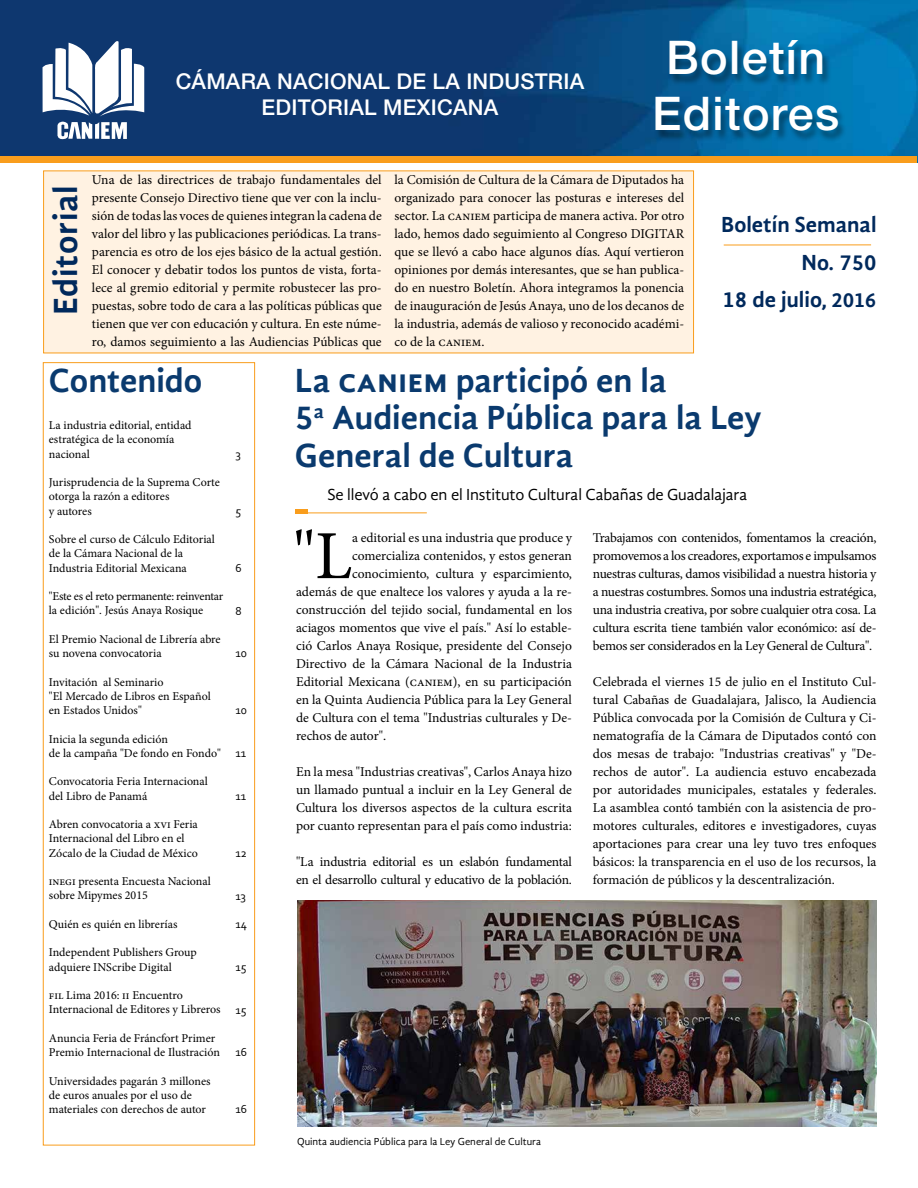
<style>
.page{position:relative;width:918px;height:1188px;background:#fff}
.page>*{position:absolute;margin:0;border:0;box-sizing:border-box;transform-origin:0 0}
.t1{font:68.85px "Minion Pro";color:#000}
.t2{font:500 46.5px/55.8px "Helvetica Neue LT Std";letter-spacing:.03em;color:#fff;text-align:center}
.t3{font:700 34.5px/37.5px "Gandhi Sans";color:#0a3a6e}
.t4{font:700 34.5px "Gandhi Sans";letter-spacing:.02em;color:#00295c}
.t5{font:700 22.5px/37.5px "Gandhi Sans";color:#00295c;text-align:right}
.t6{font:500 21.75px/25.8px "Helvetica Neue LT Std";letter-spacing:.01em;color:#fff;text-align:center}
.t7{font:16.5px "Gandhi Sans";letter-spacing:-.01em;color:#000}
.t8{font:13.5px/18px "Minion Pro";letter-spacing:-.005em;color:#000;text-align:justify}
.t9{font:12px/14.2px "Minion Pro";letter-spacing:-.005em;color:#000}
.t10{font:12px "Corbel";color:#000}
.t11{font:10.5px "Gandhi Sans";color:#000}
.s1{font-size:21px}
</style>
<div class="page">
<div style="left:43px;top:171px;width:651px;height:182px;background:#fff2e2"></div>
<div style="left:43px;top:362px;width:212px;height:783px;border:1px solid #f99d1c"></div>
<hr style="left:724px;top:245px;width:147px;height:1px;background:#f99d1c">
<img style="left:0;top:0;width:918px;height:162px">
<svg style="left:57px;top:122px;width:70px;height:17px"></svg>
<svg style="left:43px;top:40px;width:101px;height:76px"></svg>
<div style="left:0;top:156px;width:917px;height:7px;background:#f99d1c"></div>
<div style="left:654px;top:42px;width:193px;height:100px;background:#000;opacity:.41"></div>
<hr style="left:295px;top:512px;width:132px;height:1px;background:#f99d1c">
<hr style="left:295px;top:509px;width:12px;height:4px;background:#f99d1c">
<img style="left:297px;top:901px;width:580px;height:226px">
<h3 class="t6" style="left:176px;top:68px;width:410px">CÁMARA NACIONAL DE LA INDUSTRIA<br>EDITORIAL MEXICANA</h3>
<h2 class="t2" style="left:652px;top:29px;width:189px">Boletín<br>Editores</h2>
<h3 class="t4" style="left:46px;top:315px;width:131px;rotate:-90deg">Editorial</h3>
<p class="t8" style="left:92px;top:171px;width:291px">Una de las directrices de trabajo fundamentales del presente Consejo Directivo tiene que ver con la inclu&shy;sión de todas las voces de quienes integran la cadena de valor del libro y las publicaciones periódicas. La trans&shy;parencia es otro de los ejes básico de la actual gestión.<br>El conocer y debatir todos los puntos de vista, forta&shy;lece al gremio editorial y permite robustecer las pro&shy;puestas, sobre todo de cara a las políticas públicas que tienen que ver con educación y cultura. En este núme&shy;ro, damos seguimiento a las Audiencias Públicas que</p>
<p class="t8" style="left:394px;top:171px;width:291px">la Comisión de Cultura de la Cámara de Diputados ha organizado para conocer las posturas e intereses del sector. La caniem participa de manera activa. Por otro lado, hemos dado seguimiento al Congreso DIGITAR que se llevó a cabo hace algunos días. Aquí vertieron opiniones por demás interesantes, que se han publica&shy;do en nuestro Boletín. Ahora integramos la ponencia de inauguración de Jesús Anaya, uno de los decanos de la industria, además de valioso y reconocido académi&shy;co de la caniem.</p>
<h3 class="t5" style="left:721px;top:206px;width:157px">Boletín Semanal<br>No. 750<br>18 de julio, <span class="s1">2016</span></h3>
<h3 class="t3" style="left:49px;top:362px;width:155px">Contenido</h3>
<p class="t9" style="left:49px;top:418px;width:144px">La industria editorial, entidad estratégica de la economía nacional</p>
<p class="t9" style="left:49px;top:475px;width:173px">Jurisprudencia de la Suprema Corte otorga la razón a editores<br>y autores</p>
<p class="t9" style="left:49px;top:532px;width:168px">Sobre el curso de Cálculo Editorial de la Cámara Nacional de la<br>Industria Editorial Mexicana</p>
<p class="t9" style="left:49px;top:589px;width:176px">"Este es el reto permanente: reinventar la edición". Jesús Anaya Rosique</p>
<p class="t9" style="left:49px;top:632px;width:173px">El Premio Nacional de Librería abre su novena convocatoria</p>
<p class="t9" style="left:49px;top:675px;width:163px">Invitación al Seminario<br>"El Mercado de Libros en Español en Estados Unidos"</p>
<p class="t9" style="left:49px;top:732px;width:174px">Inicia la segunda edición<br>de la campaña "De fondo en Fondo"</p>
<p class="t9" style="left:49px;top:774px;width:160px">Convocatoria Feria Internacional del Libro de Panamá</p>
<p class="t9" style="left:49px;top:817px;width:151px">Abren convocatoria a xvi Feria<br>Internacional del Libro en el<br>Zócalo de la Ciudad de México</p>
<p class="t9" style="left:49px;top:874px;width:163px">inegi presenta Encuesta Nacional sobre Mipymes 2015</p>
<p class="t9" style="left:49px;top:917px;width:130px">Quién es quién en librerías</p>
<p class="t9" style="left:49px;top:945px;width:149px">Independent Publishers Group adquiere INScribe Digital</p>
<p class="t9" style="left:49px;top:988px;width:173px">fil Lima 2016: ii Encuentro<br>Internacional de Editores y Libreros</p>
<p class="t9" style="left:49px;top:1031px;width:173px">Anuncia Feria de Fráncfort Primer<br>Premio Internacional de Ilustración</p>
<p class="t9" style="left:49px;top:1074px;width:163px">Universidades pagarán 3 millones de euros anuales por el uso de materiales con derechos de autor</p>
<p class="t10" style="left:235px;top:446px;width:7px">3</p>
<p class="t10" style="left:235px;top:503px;width:7px">5</p>
<p class="t10" style="left:235px;top:560px;width:8px">6</p>
<p class="t10" style="left:235px;top:603px;width:8px">8</p>
<p class="t10" style="left:235px;top:646px;width:13px">10</p>
<p class="t10" style="left:235px;top:703px;width:13px">10</p>
<p class="t10" style="left:235px;top:746px;width:12px">11</p>
<p class="t10" style="left:235px;top:788px;width:12px">11</p>
<p class="t10" style="left:235px;top:845px;width:13px">12</p>
<p class="t10" style="left:235px;top:888px;width:12px">13</p>
<p class="t10" style="left:235px;top:917px;width:13px">14</p>
<p class="t10" style="left:235px;top:959px;width:13px">15</p>
<p class="t10" style="left:235px;top:1002px;width:13px">15</p>
<p class="t10" style="left:235px;top:1045px;width:13px">16</p>
<p class="t10" style="left:235px;top:1102px;width:13px">16</p>
<h3 class="t3" style="left:295px;top:361px;width:468px">La caniem participó en la<br>5<sup>a</sup> Audiencia Pública para la Ley<br>General de Cultura</h3>
<p class="t7" style="left:327px;top:485px;width:421px">Se llevó a cabo en el Instituto Cultural Cabañas de Guadalajara</p>
<h1 class="t1" style="left:293px;top:510px;width:60px">"L</h1>
<p class="t8" style="left:352px;top:529px;width:222px">a editorial es una industria que produce y</p>
<p class="t8" style="left:352px;top:547px;width:221px">comercializa contenidos, y estos generan</p>
<p class="t8" style="left:352px;top:565px;width:221px">conocimiento, cultura y esparcimiento,</p>
<p class="t8" style="left:296px;top:583px;width:277px">además de que enaltece los valores y ayuda a la re-</p>
<p class="t8" style="left:296px;top:601px;width:277px">construcción del tejido social, fundamental en los</p>
<p class="t8" style="left:296px;top:619px;width:277px">aciagos momentos que vive el país." Así lo estable-</p>
<p class="t8" style="left:296px;top:637px;width:277px">ció Carlos Anaya Rosique, presidente del Consejo</p>
<p class="t8" style="left:296px;top:655px;width:277px">Directivo de la Cámara Nacional de la Industria</p>
<p class="t8" style="left:296px;top:673px;width:277px">Editorial Mexicana (caniem), en su participación</p>
<p class="t8" style="left:296px;top:691px;width:277px">en la Quinta Audiencia Pública para la Ley General</p>
<p class="t8" style="left:296px;top:709px;width:277px">de Cultura con el tema "Industrias culturales y De-</p>
<p class="t8" style="left:296px;top:727px;width:92px">rechos de autor".</p>
<p class="t8" style="left:296px;top:763px;width:277px">En la mesa "Industrias creativas", Carlos Anaya hizo un llamado puntual a incluir en la Ley General de Cultura los diversos aspectos de la cultura escrita por cuanto representan para el país como industria:</p>
<p class="t8" style="left:296px;top:853px;width:277px">"La industria editorial es un eslabón fundamental en el desarrollo cultural y educativo de la población.</p>
<p class="t8" style="left:593px;top:529px;width:285px">Trabajamos con contenidos, fomentamos la creación, promovemos a los creadores, exportamos e impulsamos nuestras culturas, damos visibilidad a nuestra historia y a nuestras costumbres. Somos una industria estratégica, una industria creativa, por sobre cualquier otra cosa. La cultura escrita tiene también valor económico: así de&shy;bemos ser considerados en la Ley General de Cultura".</p>
<p class="t8" style="left:593px;top:673px;width:285px">Celebrada el viernes 15 de julio en el Instituto Cul&shy;tural Cabañas de Guadalajara, Jalisco, la Audiencia Pública convocada por la Comisión de Cultura y Ci&shy;nematografía de la Cámara de Diputados contó con dos mesas de trabajo: "Industrias creativas" y "De&shy;rechos de autor". La audiencia estuvo encabezada por autoridades municipales, estatales y federales.<br>La asamblea contó también con la asistencia de pro&shy;motores culturales, editores e investigadores, cuyas aportaciones para crear una ley tuvo tres enfoques básicos: la transparencia en el uso de los recursos, la formación de públicos y la descentralización.</p>
<p class="t11" style="left:297px;top:1135px;width:246px">Quinta audiencia Pública para la Ley General de Cultura</p>
</div>
